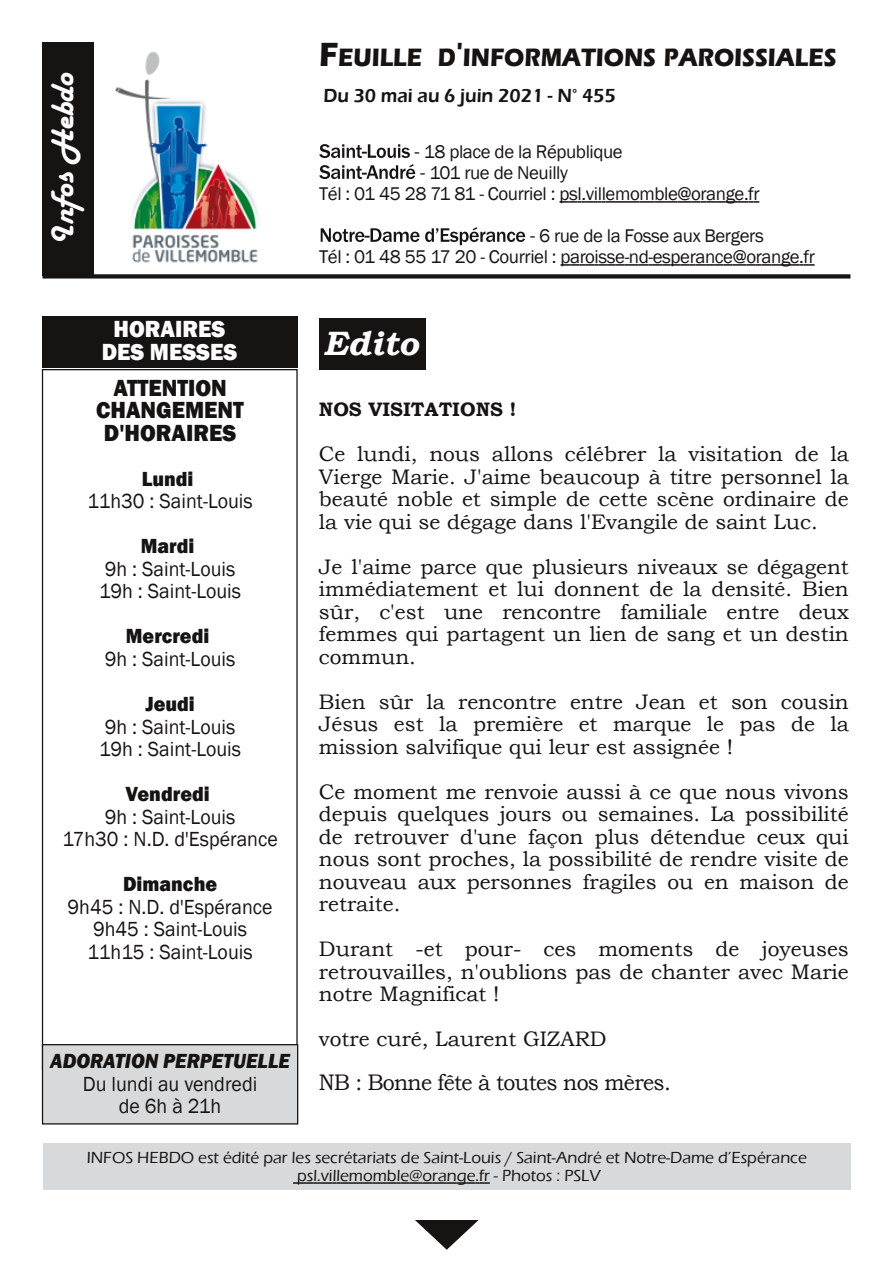
<style>
.page{position:relative;width:893px;height:1263px;background:#fff}
.page>*{position:absolute;margin:0;border:0;box-sizing:border-box;transform-origin:0 0}
.t1{font:italic 700 33.75px "Bookman Old Style";color:#fff}
.t2{font:33px "Harlow Solid";color:#fff}
.t3{font:700 25.8px "Eras ITC";color:#161413;scale:.9 1}
.t4{font:800 24px/22.5px "Franklin Gothic";color:#161413;text-align:center;scale:.95 1}
.t5{font:800 24px/22.5px "Franklin Gothic";color:#fff;text-align:center;scale:.95 1}
.t6{font:22.5px "Bookman Old Style";letter-spacing:-.03em;color:#161413;scale:.95 1}
.t7{font:21px/22.5px "Bookman Old Style";color:#161413;text-align:justify}
.t8{font:21px/22.5px "Franklin Gothic";color:#161413;text-align:center;scale:.95 1}
.t9{font:800 21px "Franklin Gothic";color:#161413;scale:.95 1}
.t10{font:italic 800 21px "Franklin Gothic";color:#161413;scale:.95 1}
.t11{font:600 19.5px "Eras ITC";color:#161413;scale:.95 1}
.t12{font:700 19.5px "Bookman Old Style";color:#161413}
.t13{font:18.9px/21px "Franklin Gothic";letter-spacing:-.02em;color:#161413}
.t14{font:500 16.5px/18px "Eras ITC";color:#161413;text-align:center}
.s1{font-size:34.5px}
.s2{font-size:20.25px}
</style>
<div class="page">
<div style="left:43px;top:1045px;width:255px;height:79px;background:#d8d9da"></div>
<div style="left:42px;top:1044px;width:256px;height:80px;border:1px solid #161413"></div>
<div style="left:43px;top:1143px;width:808px;height:47px;background:#d8d9da"></div>
<svg style="left:293px;top:1182px;width:197px;height:2px"></svg>
<svg style="left:319px;top:144px;width:91px;height:14px"></svg>
<svg style="left:319px;top:164px;width:96px;height:15px"></svg>
<svg style="left:559px;top:201px;width:200px;height:2px"></svg>
<svg style="left:321px;top:228px;width:98px;height:14px"></svg>
<svg style="left:425px;top:227px;width:100px;height:18px"></svg>
<svg style="left:560px;top:264px;width:255px;height:2px"></svg>
<div style="left:319px;top:318px;width:106px;height:51px;background:#161413"></div>
<svg style="left:415px;top:1220px;width:64px;height:30px"></svg>
<div style="left:43px;top:317px;width:255px;height:51px;background:#161413"></div>
<div style="left:43px;top:42px;width:51px;height:234px;background:#161413"></div>
<img style="left:115px;top:51px;width:144px;height:212px">
<div style="left:43px;top:274px;width:807px;height:5px;background:#161413"></div>
<h2 class="t2" style="left:45px;top:245px;width:173px;rotate:-90deg">Infos Hebdo</h2>
<p class="t5" style="left:102px;top:318px;width:144px">HORAIRES<br>DES MESSES</p>
<p class="t3" style="left:319px;top:43px;width:576px"><span class="s1">F</span>EUILLE D<span class="s1">'</span>INFORMATIONS PAROISSIALES</p>
<p class="t11" style="left:323px;top:85px;width:309px">Du 30 mai au 6 juin 2021 - N° 455</p>
<p class="t13" style="left:415px;top:141px;width:210px"><span class="s2">-</span> 18 place de la République</p>
<p class="t13" style="left:319px;top:162px;width:442px;text-indent:101px"><span class="s2">-</span> 101 rue de Neuilly<br>Tél : 01 45 28 71 81 - Courriel : psl.villemomble@orange.fr</p>
<p class="t13" style="left:319px;top:225px;width:497px;text-indent:211px"><span class="s2">-</span> 6 rue de la Fosse aux Bergers<br>Tél : 01 48 55 17 20 - Courriel : paroisse-nd-esperance@orange.fr</p>
<h1 class="t1" style="left:323px;top:324px;width:97px">Edito</h1>
<p class="t4" style="left:96px;top:376px;width:157px">ATTENTION<br>CHANGEMENT<br>D'HORAIRES</p>
<p class="t9" style="left:142px;top:467px;width:56px">Lundi</p>
<p class="t8" style="left:87px;top:490px;width:176px">11h30 : Saint-Louis</p>
<p class="t9" style="left:141px;top:534px;width:58px">Mardi</p>
<p class="t8" style="left:99px;top:557px;width:151px;text-align:left">9h : Saint-Louis<br>19h : Saint-Louis</p>
<p class="t9" style="left:126px;top:624px;width:89px">Mercredi</p>
<p class="t8" style="left:105px;top:647px;width:139px">9h : Saint-Louis</p>
<p class="t9" style="left:145px;top:692px;width:53px">Jeudi</p>
<p class="t8" style="left:99px;top:715px;width:151px;text-align:left">9h : Saint-Louis<br>19h : Saint-Louis</p>
<p class="t9" style="left:126px;top:782px;width:90px">Vendredi</p>
<p class="t8" style="left:62px;top:805px;width:228px">9h : Saint-Louis<br>17h30 : N.D. d'Espérance</p>
<p class="t9" style="left:123px;top:872px;width:101px">Dimanche</p>
<p class="t8" style="left:68px;top:895px;width:217px">9h45 : N.D. d'Espérance<br>9h45 : Saint-Louis<br>11h15 : Saint-Louis</p>
<p class="t12" style="left:319px;top:398px;width:199px">NOS VISITATIONS !</p>
<p class="t7" style="left:319px;top:442px;width:531px">Ce lundi, nous allons célébrer la visitation de la Vierge Marie. J'aime beaucoup à titre personnel la beauté noble et simple de cette scène ordinaire de la vie qui se dégage dans l'Evangile de saint Luc.</p>
<p class="t7" style="left:319px;top:555px;width:531px">Je l'aime parce que plusieurs niveaux se dégagent immédiatement et lui donnent de la densité. Bien sûr, c'est une rencontre familiale entre deux femmes qui partagent un lien de sang et un destin commun.</p>
<p class="t7" style="left:319px;top:690px;width:531px">Bien sûr la rencontre entre Jean et son cousin Jésus est la première et marque le pas de la mission salvifique qui leur est assignée !</p>
<p class="t7" style="left:319px;top:780px;width:531px">Ce moment me renvoie aussi à ce que nous vivons depuis quelques jours ou semaines. La possibilité de retrouver d'une façon plus détendue ceux qui nous sont proches, la possibilité de rendre visite de nouveau aux personnes fragiles ou en maison de retraite.</p>
<p class="t7" style="left:319px;top:937px;width:531px">Durant -et pour- ces moments de joyeuses retrouvailles, n'oublions pas de chanter avec Marie notre Magnificat !</p>
<p class="t7" style="left:319px;top:1027px;width:289px">votre curé, Laurent GIZARD</p>
<p class="t6" style="left:319px;top:1068px;width:372px">NB : Bonne fête à toutes nos mères.</p>
<p class="t10" style="left:50px;top:1049px;width:254px">ADORATION PERPETUELLE</p>
<p class="t8" style="left:83px;top:1072px;width:185px">Du lundi au vendredi de 6h à 21h</p>
<p class="t14" style="left:87px;top:1149px;width:722px">INFOS HEBDO est édité par les secrétariats de Saint-Louis / Saint-André et Notre-Dame d’Espérance psl.villemomble@orange.fr - Photos : PSLV</p>
</div>
